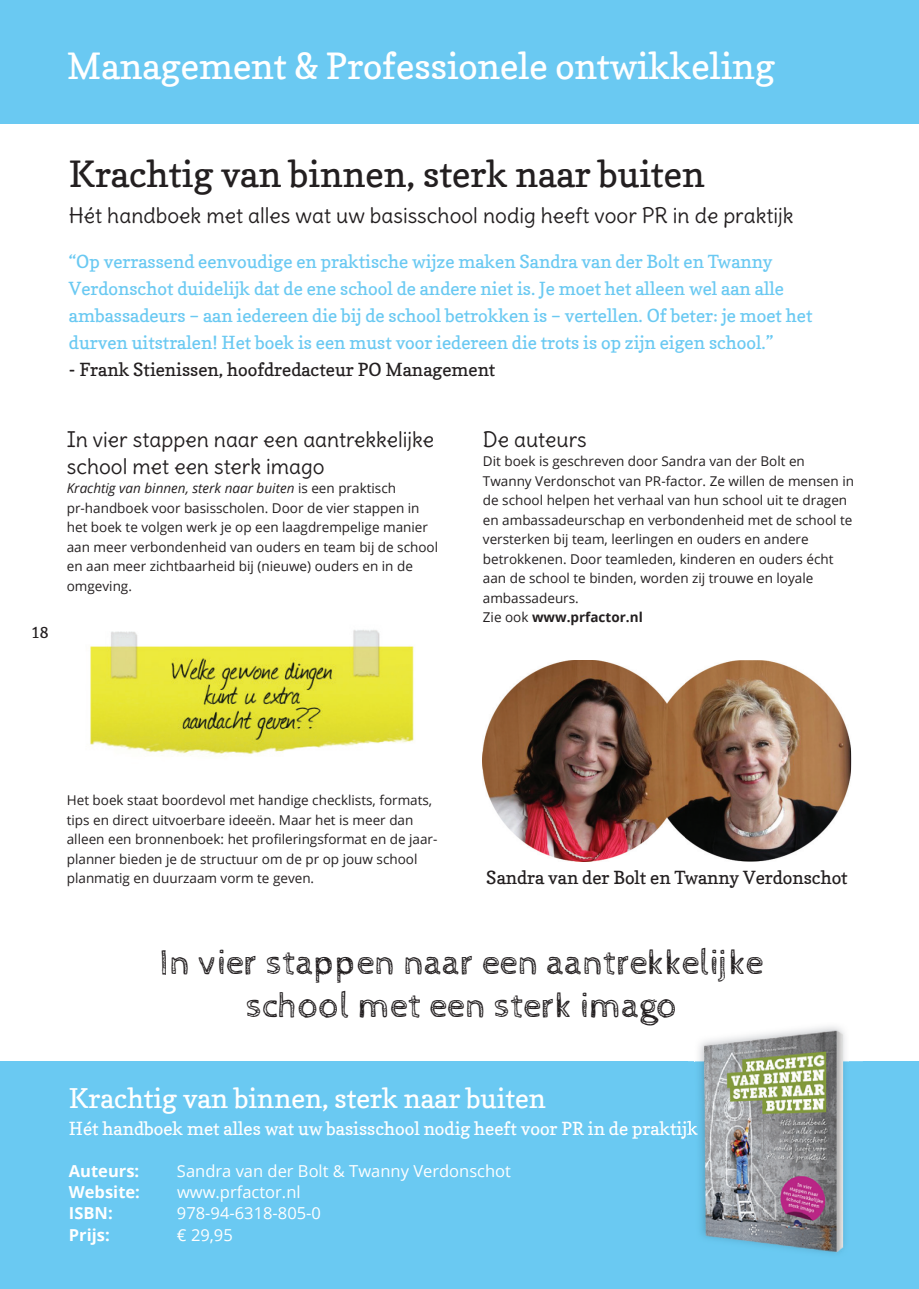
<style>
.page{position:relative;width:919px;height:1289px;background:#fff}
.page>*{position:absolute;margin:0;border:0;box-sizing:border-box;transform-origin:0 0}
.t1{font:36px/43.2px "Cabin Sketch";color:#231f20;text-align:center}
.t2{font:36px "Copse";color:#fff}
.t3{font:36px "Copse";color:#231f20}
.t4{font:27px "Copse";color:#fff}
.t5{font:21px/27px "Delius";color:#231f20}
.t6{font:18px/27px "Copse";color:#6ac9f2}
.t7{font:18px "Copse";color:#231f20}
.t8{font:18px "Copse";color:#fff}
.t9{font:16.5px "Open Sans";color:#fff}
.t10{font:700 16.5px "Open Sans";color:#fff}
.t11{font:15px "Copse";color:#231f20}
.t12{font:13.5px/19.5px "Open Sans";color:#231f20}
.s1{font-style:italic}
.s2{font-weight:700}
</style>
<div class="page">
<img style="left:90px;top:630px;width:324px;height:127px">
<div style="left:0;top:1061px;width:918px;height:227px;background:#6ac9f2"></div>
<img style="left:688px;top:1121px;width:6px;height:14px">
<img style="left:694px;top:1026px;width:154px;height:227px">
<img style="left:694px;top:1120px;width:3px;height:18px">
<img style="left:483px;top:660px;width:368px;height:201px">
<img style="left:649px;top:660px;width:35px;height:201px">
<div style="left:0;top:0;width:918px;height:123px;background:#6ac9f2"></div>
<h1 class="t2" style="left:67px;top:44px;width:709px">Management &amp; Professionele ontwikkeling</h1>
<h1 class="t3" style="left:69px;top:152px;width:637px">Krachtig van binnen, sterk naar buiten</h1>
<h3 class="t5" style="left:69px;top:202px;width:726px">Hét handboek met alles wat uw basisschool nodig heeft voor PR in de praktijk</h3>
<p class="t6" style="left:69px;top:248px;width:745px">“Op verrassend eenvoudige en praktische wijze maken Sandra van der Bolt en Twanny Verdonschot duidelijk dat de ene school de andere niet is. Je moet het alleen wel aan alle ambassadeurs – aan iedereen die bij de school betrokken is – vertellen. Of beter: je moet het durven uitstralen! Het boek is een must voor iedereen die trots is op zijn eigen school.”</p>
<h3 class="t7" style="left:69px;top:359px;width:428px">- Frank Stienissen, hoofdredacteur PO Management</h3>
<p class="t11" style="left:31px;top:623px;width:19px">18</p>
<h3 class="t5" style="left:67px;top:426px;width:369px">In vier stappen naar een aantrekkelijke school met een sterk imago</h3>
<p class="t12" style="left:67px;top:478px;width:373px"><span class="s1">Krachtig van binnen, sterk naar buiten</span> is een praktisch pr-handboek voor basisscholen. Door de vier stappen in het boek te volgen werk je op een laagdrempelige manier aan meer verbondenheid van ouders en team bij de school en aan meer zichtbaarheid bij (nieuwe) ouders en in de omgeving.</p>
<h3 class="t5" style="left:483px;top:426px;width:105px">De auteurs</h3>
<p class="t12" style="left:483px;top:451px;width:372px">Dit boek is geschreven door Sandra van der Bolt en Twanny Verdonschot van PR-factor. Ze willen de mensen in de school helpen het verhaal van hun school uit te dragen en ambassadeurschap en verbondenheid met de school te versterken bij team, leerlingen en ouders en andere betrokkenen. Door teamleden, kinderen en ouders écht aan de school te binden, worden zij trouwe en loyale ambassadeurs.<br>Zie ook <span class="s2">www.prfactor.nl</span></p>
<p class="t12" style="left:67px;top:790px;width:372px">Het boek staat boordevol met handige checklists, formats, tips en direct uitvoerbare ideeën. Maar het is meer dan alleen een bronnenboek: het profileringsformat en de jaar&shy;planner bieden je de structuur om de pr op jouw school planmatig en duurzaam vorm te geven.</p>
<h3 class="t7" style="left:486px;top:866px;width:363px">Sandra van der Bolt en Twanny Verdonschot</h3>
<h1 class="t1" style="left:160px;top:941px;width:605px">In vier stappen naar een aantrekkelijke school met een sterk imago</h1>
<h2 class="t4" style="left:69px;top:1081px;width:478px">Krachtig van binnen, sterk naar buiten</h2>
<h3 class="t8" style="left:69px;top:1117px;width:630px">Hét handboek met alles wat uw basisschool nodig heeft voor PR in de praktijk</h3>
<p class="t10" style="left:69px;top:1159px;width:72px">Auteurs:</p>
<p class="t9" style="left:177px;top:1160px;width:335px">Sandra van der Bolt &amp; Twanny Verdonschot</p>
<p class="t10" style="left:69px;top:1180px;width:72px">Website:</p>
<p class="t9" style="left:177px;top:1181px;width:125px">www.prfactor.nl</p>
<p class="t10" style="left:69px;top:1201px;width:45px">ISBN:</p>
<p class="t9" style="left:177px;top:1202px;width:145px">978-94-6318-805-0</p>
<p class="t10" style="left:69px;top:1223px;width:42px">Prijs:</p>
<p class="t9" style="left:177px;top:1223px;width:57px">€ 29,95</p>
</div>
